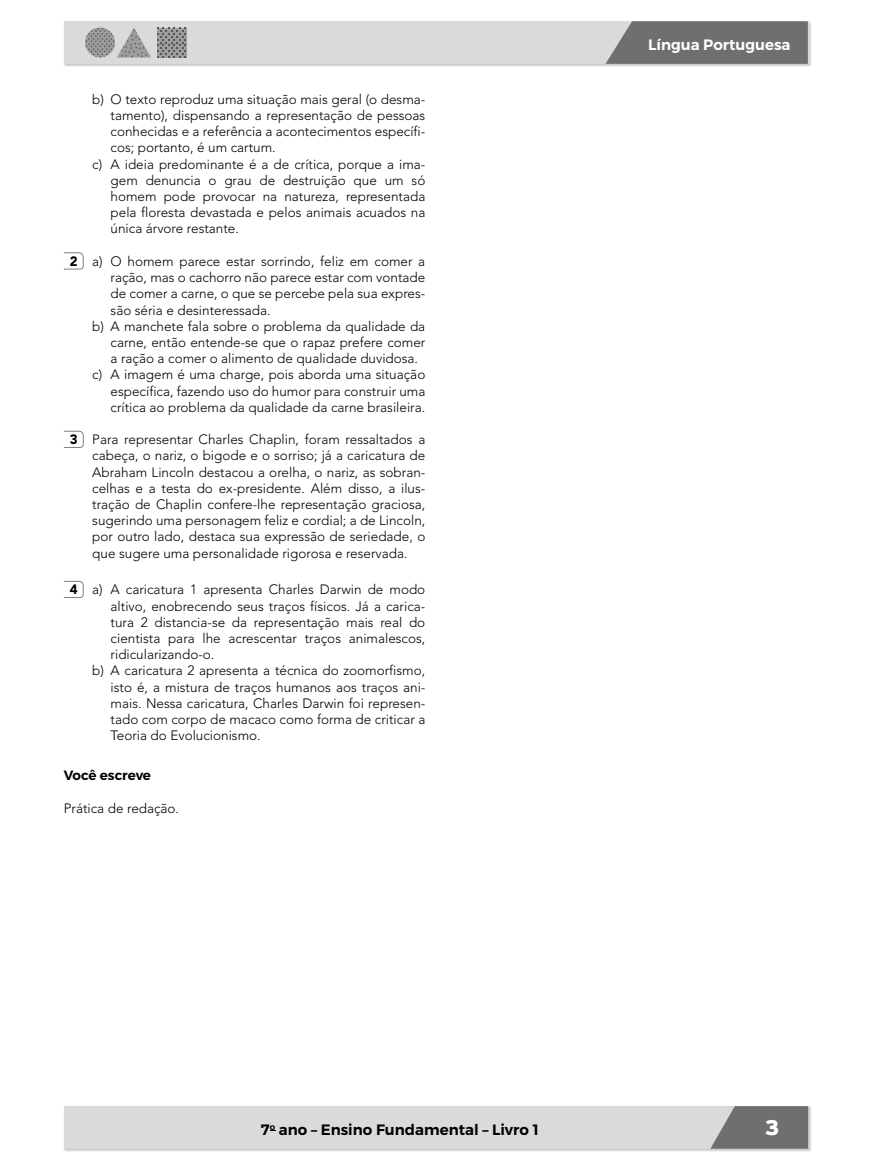
<style>
.page{position:relative;width:872px;height:1170px;background:#fff}
.page>*{position:absolute;margin:0;border:0;box-sizing:border-box;transform-origin:0 0}
.t1{font:900 condensed 21px "Interstate Plus";color:#fff}
.t2{font:600 15px "Montserrat";color:#000}
.t3{font:600 15px "Montserrat";color:#fff}
.t4{font:300 13.5px/16.2px "Avenir LT Std";color:#000;text-align:justify}
.t5{font:600 13.5px "Montserrat";color:#000}
.s1{font-weight:900}
</style>
<div class="page">
<img style="left:64px;top:21px;width:747px;height:46px">
<div style="left:64px;top:21px;width:744px;height:43px;background:#dadada"></div>
<svg style="left:157px;top:28px;width:29px;height:29px"></svg>
<svg style="left:86px;top:28px;width:65px;height:29px"></svg>
<svg style="left:605px;top:21px;width:203px;height:43px"></svg>
<img style="left:64px;top:1106px;width:747px;height:45px">
<div style="left:64px;top:1106px;width:744px;height:42px;background:#dadada"></div>
<svg style="left:711px;top:1106px;width:97px;height:42px"></svg>
<svg style="left:64px;top:252px;width:20px;height:17px"></svg>
<svg style="left:64px;top:431px;width:20px;height:16px"></svg>
<svg style="left:64px;top:581px;width:20px;height:17px"></svg>
<p class="t4" style="left:92px;top:91px;width:334px">b) O texto reproduz uma situação mais geral (o desma-</p>
<p class="t4" style="left:111px;top:107px;width:316px">tamento), dispensando a representação de pessoas</p>
<p class="t4" style="left:111px;top:123px;width:316px">conhecidas e a referência a acontecimentos específi-</p>
<p class="t4" style="left:111px;top:140px;width:167px">cos; portanto, é um cartum.</p>
<p class="t4" style="left:92px;top:156px;width:334px">c) A ideia predominante é a de crítica, porque a ima-</p>
<p class="t4" style="left:111px;top:172px;width:316px">gem denuncia o grau de destruição que um só</p>
<p class="t4" style="left:111px;top:188px;width:316px">homem pode provocar na natureza, representada</p>
<p class="t4" style="left:111px;top:204px;width:316px">pela floresta devastada e pelos animais acuados na</p>
<p class="t4" style="left:111px;top:221px;width:130px">única árvore restante.</p>
<p class="t4" style="left:70px;top:253px;width:357px"><span class="s1">2</span> a) O homem parece estar sorrindo, feliz em comer a</p>
<p class="t4" style="left:111px;top:269px;width:316px">ração, mas o cachorro não parece estar com vontade</p>
<p class="t4" style="left:111px;top:285px;width:316px">de comer a carne, o que se percebe pela sua expres-</p>
<p class="t4" style="left:111px;top:302px;width:162px">são séria e desinteressada.</p>
<p class="t4" style="left:92px;top:318px;width:334px">b) A manchete fala sobre o problema da qualidade da</p>
<p class="t4" style="left:111px;top:334px;width:316px">carne, então entende-se que o rapaz prefere comer</p>
<p class="t4" style="left:111px;top:350px;width:309px">a ração a comer o alimento de qualidade duvidosa.</p>
<p class="t4" style="left:92px;top:366px;width:334px">c) A imagem é uma charge, pois aborda uma situação</p>
<p class="t4" style="left:111px;top:383px;width:316px">específica, fazendo uso do humor para construir uma</p>
<p class="t4" style="left:111px;top:399px;width:316px">crítica ao problema da qualidade da carne brasileira.</p>
<p class="t4" style="left:92px;top:431px;width:334px;text-indent:-23px"><span class="s1">3</span> Para representar Charles Chaplin, foram ressaltados a cabeça, o nariz, o bigode e o sorriso; já a caricatura de Abraham Lincoln destacou a orelha, o nariz, as sobran&shy;celhas e a testa do ex-presidente. Além disso, a ilus&shy;tração de Chaplin confere-lhe representação graciosa, sugerindo uma personagem feliz e cordial; a de Lincoln, por outro lado, destaca sua expressão de seriedade, o que sugere uma personalidade rigorosa e reservada.</p>
<p class="t4" style="left:70px;top:581px;width:357px"><span class="s1">4</span> a) A caricatura 1 apresenta Charles Darwin de modo</p>
<p class="t4" style="left:111px;top:597px;width:316px">altivo, enobrecendo seus traços físicos. Já a carica-</p>
<p class="t4" style="left:111px;top:614px;width:316px">tura 2 distancia-se da representação mais real do</p>
<p class="t4" style="left:111px;top:630px;width:316px">cientista para lhe acrescentar traços animalescos,</p>
<p class="t4" style="left:111px;top:646px;width:105px">ridicularizando-o.</p>
<p class="t4" style="left:92px;top:662px;width:334px">b) A caricatura 2 apresenta a técnica do zoomorfismo,</p>
<p class="t4" style="left:111px;top:678px;width:316px">isto é, a mistura de traços humanos aos traços ani-</p>
<p class="t4" style="left:111px;top:695px;width:316px">mais. Nessa caricatura, Charles Darwin foi represen-</p>
<p class="t4" style="left:111px;top:711px;width:316px">tado com corpo de macaco como forma de criticar a</p>
<p class="t4" style="left:111px;top:727px;width:152px">Teoria do Evolucionismo.</p>
<p class="t5" style="left:64px;top:766px;width:89px">Você escreve</p>
<p class="t4" style="left:64px;top:800px;width:117px">Prática de redação.</p>
<p class="t3" style="left:648px;top:35px;width:144px">Língua Portuguesa</p>
<p class="t2" style="left:261px;top:1119px;width:279px">7<sup>o</sup> ano – Ensino Fundamental – Livro 1</p>
<h1 class="t1" style="left:765px;top:1115px;width:16px">3</h1>
</div>
